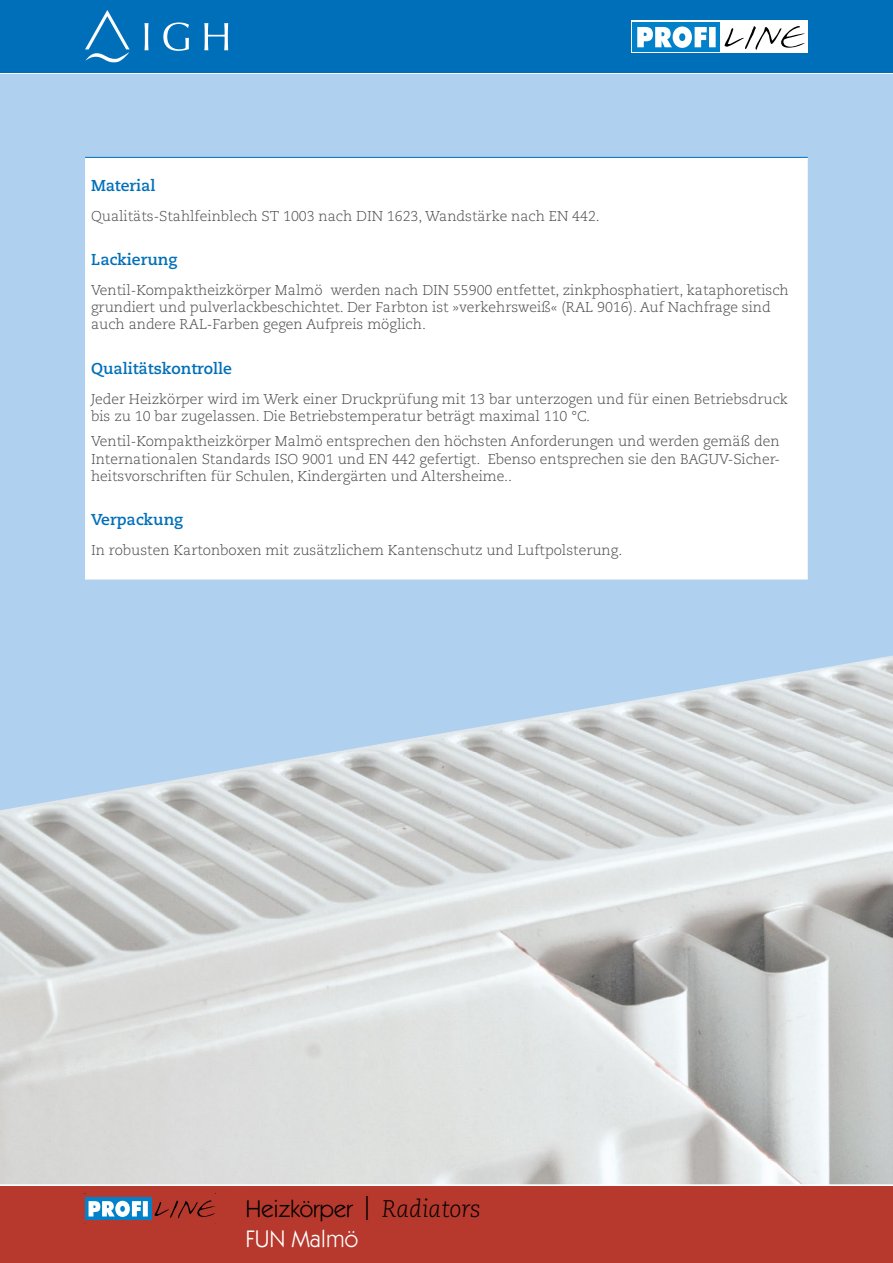
<style>
.page{position:relative;width:893px;height:1263px;background:#fff}
.page>*{position:absolute;margin:0;border:0;box-sizing:border-box;transform-origin:0 0}
.t1{font:24px "Itc Kabel LT";letter-spacing:-.005em;color:#000}
.t2{font:24px "Itc Kabel LT";color:#fff}
.t3{font:700 15.75px "Caecilia";color:#006fb9}
.t4{font:300 14.25px/17.1px "Caecilia";letter-spacing:-.005em;color:#4a4a49}
.s1{font-family:"Caecilia";font-weight:300;font-style:italic}
</style>
<div class="page">
<div style="left:0;top:1186px;width:893px;height:77px;background:#b7382c"></div>
<div style="left:85px;top:1197px;width:66px;height:23px;background:#0081c9"></div>
<svg style="left:84px;top:1193px;width:64px;height:31px"></svg>
<svg style="left:155px;top:1193px;width:61px;height:31px"></svg>
<div style="left:0;top:0;width:893px;height:72px;background:#006fb9"></div>
<svg style="left:85px;top:10px;width:143px;height:52px"></svg>
<div style="left:631px;top:21px;width:177px;height:32px;background:#fff"></div>
<div style="left:632px;top:22px;width:88px;height:30px;background:#0081c9"></div>
<svg style="left:637px;top:26px;width:79px;height:22px"></svg>
<svg style="left:724px;top:26px;width:81px;height:24px"></svg>
<div style="left:0;top:74px;width:893px;height:1110px;background:#b0d0ef"></div>
<img style="left:0;top:655px;width:893px;height:529px">
<div style="left:85px;top:158px;width:723px;height:421px;background:#fff"></div>
<hr style="left:85px;top:579px;width:723px;height:1px;background:#fff">
<hr style="left:85px;top:173px;width:723px;height:1px;background:#fff">
<hr style="left:85px;top:157px;width:723px;height:1px;background:#006fb9">
<p class="t3" style="left:91px;top:176px;width:66px">Material</p>
<p class="t4" style="left:91px;top:208px;width:510px">Qualitäts-Stahlfeinblech ST 1003 nach DIN 1623, Wandstärke nach EN 442.</p>
<p class="t3" style="left:91px;top:251px;width:88px">Lackierung</p>
<p class="t4" style="left:91px;top:282px;width:699px">Ventil-Kompaktheizkörper Malmö werden nach DIN 55900 entfettet, zinkphosphatiert, kataphoretisch grundiert und pulverlackbeschichtet. Der Farbton ist »verkehrsweiß« (RAL 9016). Auf Nachfrage sind auch andere RAL-Farben gegen Aufpreis möglich.</p>
<p class="t3" style="left:91px;top:359px;width:142px">Qualitätskontrolle</p>
<p class="t4" style="left:91px;top:391px;width:698px">Jeder Heizkörper wird im Werk einer Druckprüfung mit 13 bar unterzogen und für einen Betriebsdruck bis zu 10 bar zugelassen. Die Betriebstemperatur beträgt maximal 110 °C.</p>
<p class="t4" style="left:91px;top:433px;width:690px;text-align:justify">Ventil-Kompaktheizkörper Malmö entsprechen den höchsten Anforderungen und werden gemäß den Internationalen Standards ISO 9001 und EN 442 gefertigt. Ebenso entsprechen sie den BAGUV-Sicher&shy;heitsvorschriften für Schulen, Kindergärten und Altersheime..</p>
<p class="t3" style="left:91px;top:510px;width:94px">Verpackung</p>
<p class="t4" style="left:91px;top:542px;width:533px">In robusten Kartonboxen mit zusätzlichem Kantenschutz und Luftpolsterung.</p>
<h1 class="t1" style="left:246px;top:1195px;width:237px">Heizkörper | <span class="s1">Radiators</span></h1>
<h1 class="t2" style="left:246px;top:1224px;width:114px">FUN Malmö</h1>
</div>
